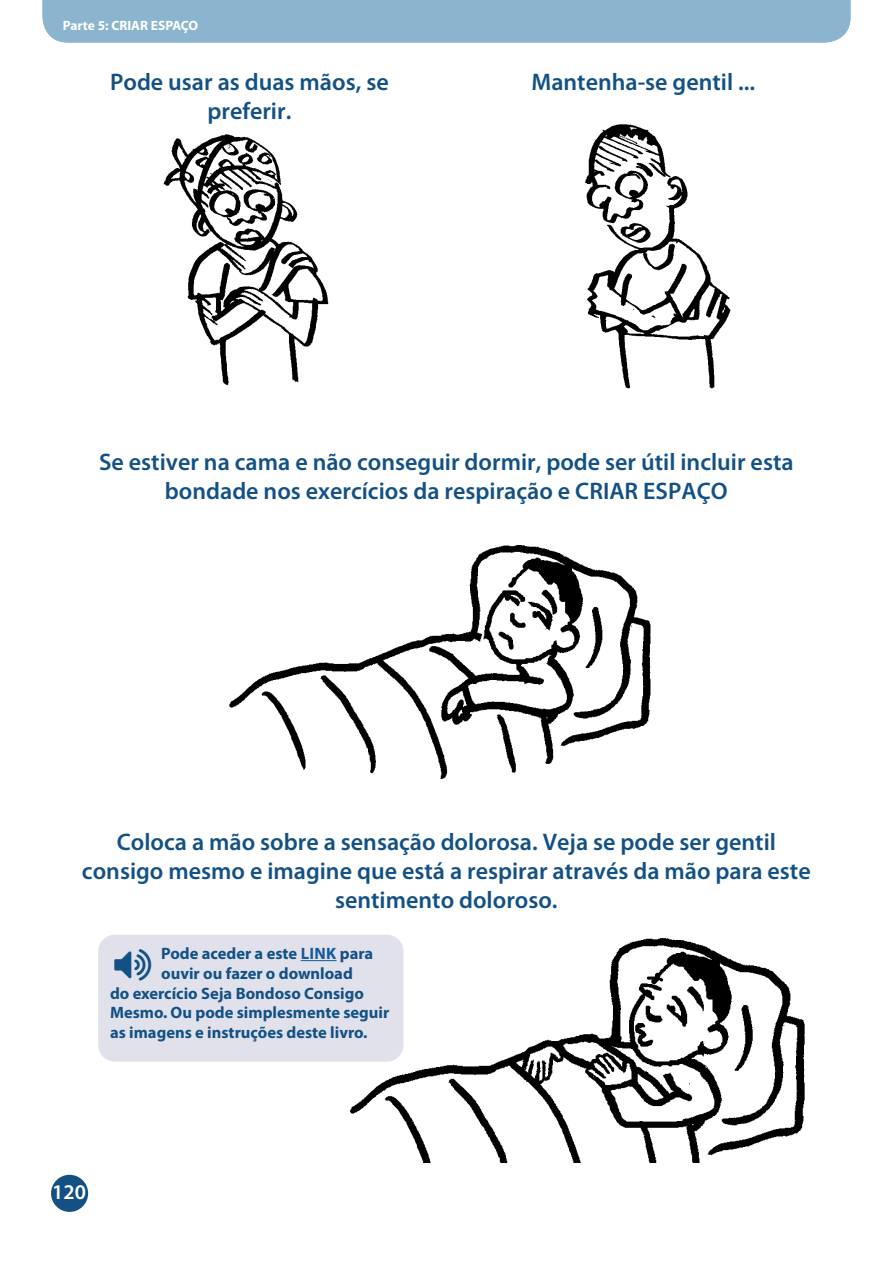
<style>
.page{position:relative;width:893px;height:1263px;background:#fff}
.page>*{position:absolute;margin:0;border:0;box-sizing:border-box;transform-origin:0 0}
.t1{font:600 24px/28.8px "Myriad Pro";color:#135185;text-align:center}
.t2{font:600 21px "Myriad Pro";color:#fff}
.t3{font:700 16.5px "Myriad Pro";color:#135185}
.t4{font:700 13.5px "Myriad Pro";color:#fff}
.s1{color:#165b9a}
</style>
<div class="page">
<div style="left:51px;top:1175px;width:37px;height:37px;background:#135185;border-radius:50%"></div>
<img style="left:339px;top:935px;width:466px;height:228px">
<img style="left:229px;top:545px;width:422px;height:234px">
<img style="left:163px;top:134px;width:166px;height:252px">
<img style="left:585px;top:124px;width:146px;height:265px">
<div style="left:98px;top:935px;width:306px;height:126px;background:#e0e1eb;border-radius:17px"></div>
<hr style="left:301px;top:960px;width:36px;height:1px;background:#165b9a">
<div style="left:43px;top:0;width:807px;height:43px;background:#8bb4ce"></div>
<p class="t4" style="left:63px;top:18px;width:137px">Parte 5: CRIAR ESPAÇO</p>
<p class="t4" style="left:91px;top:18px;width:108px">5: MAKING ROOM</p>
<p class="t1" style="left:110px;top:68px;width:280px">Pode usar as duas mãos, se preferir.</p>
<p class="t1" style="left:531px;top:68px;width:225px">Mantenha-se gentil ...</p>
<p class="t1" style="left:99px;top:448px;width:696px">Se estiver na cama e não conseguir dormir, pode ser útil incluir esta bondade nos exercícios da respiração e CRIAR ESPAÇO</p>
<p class="t1" style="left:82px;top:828px;width:730px">Coloca a mão sobre a sensação dolorosa. Veja se pode ser gentil consigo mesmo e imagine que está a respirar através da mão para este sentimento doloroso.</p>
<p class="t3" style="left:161px;top:944px;width:214px">Pode aceder a este <span class="s1">LINK</span> para</p>
<p class="t3" style="left:161px;top:964px;width:193px">ouvir ou fazer o download</p>
<p class="t3" style="left:110px;top:984px;width:255px">do exercício Seja Bondoso Consigo</p>
<p class="t3" style="left:110px;top:1003px;width:281px">Mesmo. Ou pode simplesmente seguir</p>
<p class="t3" style="left:110px;top:1023px;width:259px">as imagens e instruções deste livro.</p>
<p class="t2" style="left:52px;top:1181px;width:35px">120</p>
</div>
